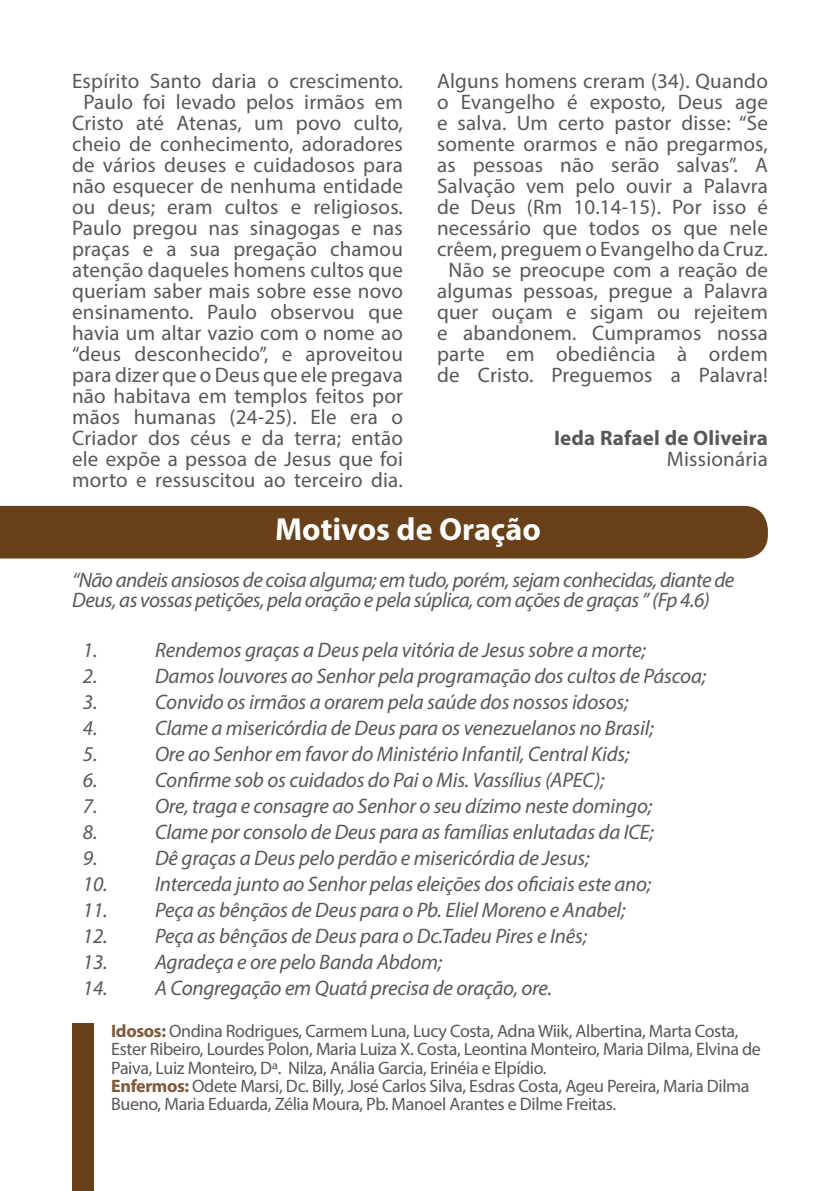
<style>
.page{position:relative;width:840px;height:1191px;background:#fff}
.page>*{position:absolute;margin:0;border:0;box-sizing:border-box;transform-origin:0 0}
.t1{font:700 32px "Myriad Pro";color:#fff}
.t2{font:21px/21px "Myriad Pro";letter-spacing:.01em;color:#57585a;text-align:center}
.t3{font:italic 21px/20px "Myriad Pro";letter-spacing:-.01em;color:#57585a}
.t4{font:700 21px "Myriad Pro";letter-spacing:.01em;color:#57585a}
.t5{font:18px/18px "Myriad Pro";letter-spacing:-.02em;color:#57585a}
.s1{font-weight:700;color:#7f5a38}
</style>
<div class="page">
<div style="left:0;top:506px;width:767px;height:52px;background:#68401a"></div>
<div style="left:72px;top:1024px;width:22px;height:167px;background:#68401a"></div>
<p class="t2" style="left:72px;top:70px;width:332px">Espírito Santo daria o crescimento.</p>
<p class="t2" style="left:72px;top:91px;width:332px">Paulo foi levado pelos irmãos em Cristo até Atenas, um povo culto, cheio de conhecimento, adoradores de vários deuses e cuidadosos para não esquecer de nenhuma entidade ou deus; eram cultos e religiosos.<br>Paulo pregou nas sinagogas e nas praças e a sua pregação chamou atenção daqueles homens cultos que queriam saber mais sobre esse novo ensinamento. Paulo observou que havia um altar vazio com o nome ao “deus desconhecido”, e aproveitou para dizer que o Deus que ele pregava não habitava em templos feitos por mãos humanas (24-25). Ele era o Criador dos céus e da terra; então ele expõe a pessoa de Jesus que foi morto e ressuscitou ao terceiro dia.</p>
<p class="t2" style="left:437px;top:70px;width:332px;text-align:justify">Alguns homens creram (34). Quando o Evangelho é exposto, Deus age e salva. Um certo pastor disse: “Se somente orarmos e não pregarmos, as pessoas não serão salvas”. A Salvação vem pelo ouvir a Palavra de Deus (Rm 10.14-15). Por isso é necessário que todos os que nele crêem, preguem o Evangelho da Cruz.</p>
<p class="t2" style="left:437px;top:259px;width:332px">Não se preocupe com a reação de algumas pessoas, pregue a Palavra quer ouçam e sigam ou rejeitem e abandonem. Cumpramos nossa parte em obediência à ordem de Cristo. Preguemos a Palavra!</p>
<p class="t4" style="left:554px;top:424px;width:215px">Ieda Rafael de Oliveira</p>
<p class="t2" style="left:666px;top:448px;width:102px">Missionária</p>
<p class="t1" style="left:275px;top:509px;width:267px">Motivos de Oração</p>
<p class="t3" style="left:72px;top:569px;width:663px">“Não andeis ansiosos de coisa alguma; em tudo, porém, sejam conhecidas, diante de<br>Deus, as vossas petições, pela oração e pela súplica, com ações de graças ” (Fp 4.6)</p>
<p class="t3" style="left:83px;top:639px;width:16px">1.</p>
<p class="t3" style="left:155px;top:639px;width:492px">Rendemos graças a Deus pela vitória de Jesus sobre a morte;</p>
<p class="t3" style="left:83px;top:665px;width:16px">2.</p>
<p class="t3" style="left:155px;top:665px;width:552px">Damos louvores ao Senhor pela programação dos cultos de Páscoa;</p>
<p class="t3" style="left:83px;top:691px;width:16px">3.</p>
<p class="t3" style="left:155px;top:691px;width:475px">Convido os irmãos a orarem pela saúde dos nossos idosos;</p>
<p class="t3" style="left:83px;top:717px;width:16px">4.</p>
<p class="t3" style="left:155px;top:717px;width:500px">Clame a misericórdia de Deus para os venezuelanos no Brasil;</p>
<p class="t3" style="left:83px;top:743px;width:16px">5.</p>
<p class="t3" style="left:155px;top:743px;width:476px">Ore ao Senhor em favor do Ministério Infantil, Central Kids;</p>
<p class="t3" style="left:83px;top:769px;width:16px">6.</p>
<p class="t3" style="left:155px;top:769px;width:451px">Confirme sob os cuidados do Pai o Mis. Vassílius (APEC);</p>
<p class="t3" style="left:83px;top:795px;width:16px">7.</p>
<p class="t3" style="left:155px;top:795px;width:498px">Ore, traga e consagre ao Senhor o seu dízimo neste domingo;</p>
<p class="t3" style="left:83px;top:821px;width:16px">8.</p>
<p class="t3" style="left:155px;top:821px;width:500px">Clame por consolo de Deus para as famílias enlutadas da ICE;</p>
<p class="t3" style="left:83px;top:847px;width:16px">9.</p>
<p class="t3" style="left:155px;top:847px;width:436px">Dê graças a Deus pelo perdão e misericórdia de Jesus;</p>
<p class="t3" style="left:83px;top:873px;width:569px">10. Interceda junto ao Senhor pelas eleições dos oficiais este ano;</p>
<p class="t3" style="left:83px;top:899px;width:544px">11. Peça as bênçãos de Deus para o Pb. Eliel Moreno e Anabel;</p>
<p class="t3" style="left:83px;top:925px;width:505px">12. Peça as bênçãos de Deus para o Dc.Tadeu Pires e Inês;</p>
<p class="t3" style="left:83px;top:951px;width:361px">13. Agradeça e ore pelo Banda Abdom;</p>
<p class="t3" style="left:83px;top:977px;width:470px">14. A Congregação em Quatá precisa de oração, ore.</p>
<p class="t5" style="left:111px;top:1022px;width:651px"><span class="s1">Idosos:</span> Ondina Rodrigues, Carmem Luna, Lucy Costa, Adna Wiik, Albertina, Marta Costa,<br>Ester Ribeiro, Lourdes Polon, Maria Luiza X. Costa, Leontina Monteiro, Maria Dilma, Elvina de<br>Paiva, Luiz Monteiro, Dª. Nilza, Anália Garcia, Erinéia e Elpídio.</p>
<p class="t5" style="left:111px;top:1076px;width:639px"><span class="s1">Enfermos:</span> Odete Marsi, Dc. Billy, José Carlos Silva, Esdras Costa, Ageu Pereira, Maria Dilma<br>Bueno, Maria Eduarda, Zélia Moura, Pb. Manoel Arantes e Dilme Freitas.</p>
</div>
